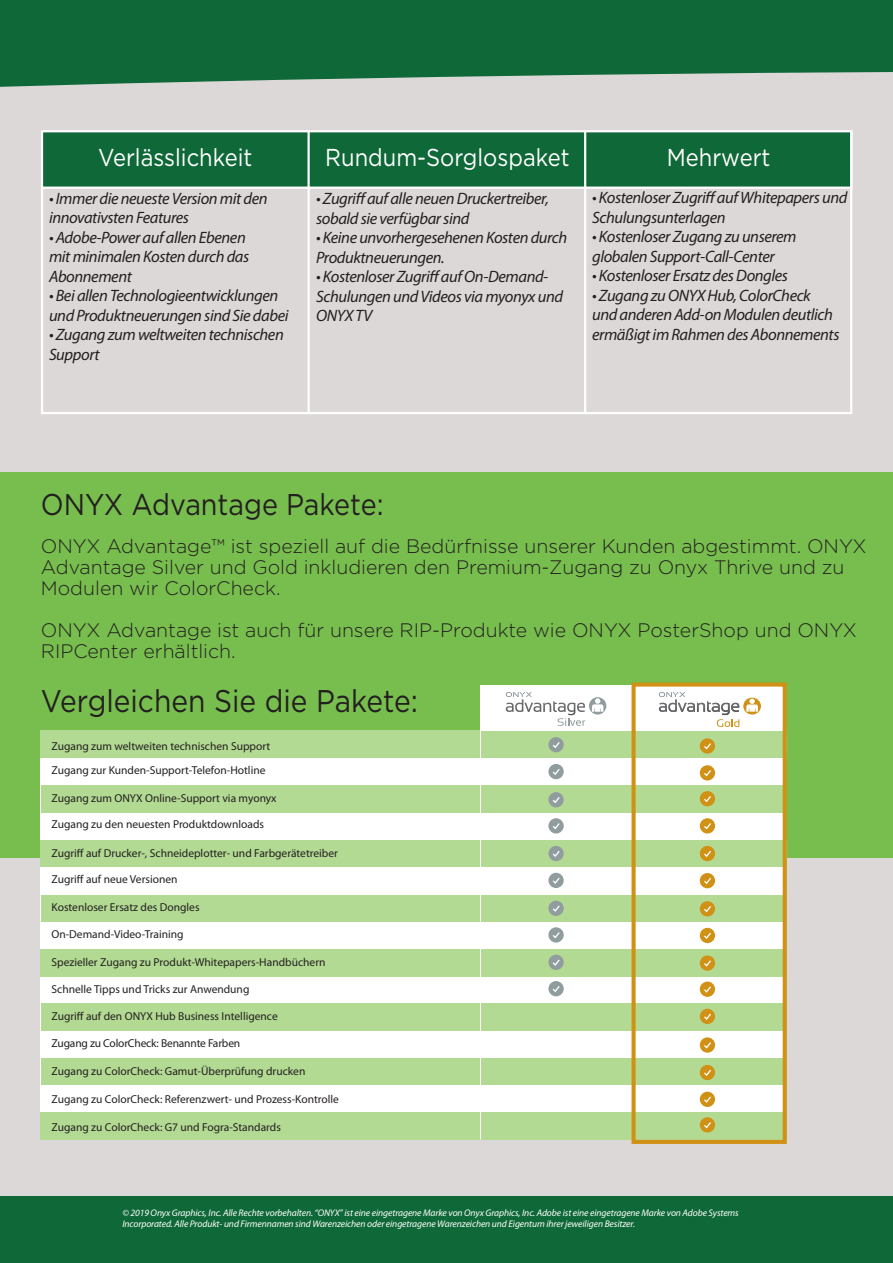
<style>
.page{position:relative;width:893px;height:1263px;background:#fff}
.page>*{position:absolute;margin:0;border:0;box-sizing:border-box;transform-origin:0 0}
.t1{font:31.35px "Gotham";color:#231f20;scale:.9 1}
.t2{font:30px "Gotham";color:#231f20;scale:.9 1}
.t3{font:24.45px "Gotham";color:#fff;scale:.9 1}
.t4{font:300 19.5px/21px "Gotham";color:#231f20}
.t5{font:italic 16.5px/19.5px "Myriad Pro";letter-spacing:-.025em;color:#231f20}
.t6{font:11.55px "Myriad Pro";color:#231f20}
.t7{font:italic 9.6px/10.5px "Myriad Pro";letter-spacing:-.01em;color:#fff}
</style>
<div class="page">
<div style="left:0;top:841px;width:893px;height:362px;background:#dcd8d7"></div>
<div style="left:0;top:60px;width:893px;height:440px;background:#dcd8d7"></div>
<div style="left:0;top:472px;width:893px;height:385px;background:#77be4e"></div>
<div style="left:41px;top:731px;width:745px;height:400px;background:#fff"></div>
<div style="left:41px;top:785px;width:744px;height:28px;background:#b3da93"></div>
<div style="left:41px;top:949px;width:746px;height:27px;background:#b3da93"></div>
<div style="left:41px;top:730px;width:746px;height:28px;background:#b3da93"></div>
<div style="left:41px;top:895px;width:746px;height:26px;background:#b3da93"></div>
<div style="left:41px;top:840px;width:746px;height:27px;background:#b3da93"></div>
<div style="left:41px;top:1003px;width:746px;height:28px;background:#b3da93"></div>
<div style="left:41px;top:1112px;width:746px;height:27px;background:#b3da93"></div>
<div style="left:41px;top:1058px;width:746px;height:27px;background:#b3da93"></div>
<div style="left:481px;top:685px;width:305px;height:45px;background:#fff"></div>
<hr style="left:480px;top:685px;width:1px;height:454px;background:#fff">
<div style="left:631px;top:682px;width:156px;height:462px;border:4px solid #d09114"></div>
<div style="left:700px;top:1009px;width:15px;height:15px;background:#d09114;border-radius:50%"></div>
<svg style="left:704px;top:1013px;width:7px;height:7px"></svg>
<svg style="left:700px;top:1037px;width:15px;height:16px"></svg>
<svg style="left:703px;top:1041px;width:9px;height:8px"></svg>
<svg style="left:700px;top:981px;width:15px;height:16px"></svg>
<svg style="left:703px;top:985px;width:9px;height:9px"></svg>
<svg style="left:700px;top:955px;width:15px;height:16px"></svg>
<svg style="left:703px;top:959px;width:9px;height:9px"></svg>
<div style="left:700px;top:928px;width:15px;height:15px;background:#d09114;border-radius:50%"></div>
<svg style="left:704px;top:932px;width:7px;height:7px"></svg>
<div style="left:700px;top:901px;width:15px;height:15px;background:#d09114;border-radius:50%"></div>
<svg style="left:704px;top:906px;width:7px;height:7px"></svg>
<div style="left:700px;top:873px;width:15px;height:15px;background:#d09114;border-radius:50%"></div>
<svg style="left:704px;top:878px;width:7px;height:7px"></svg>
<div style="left:700px;top:846px;width:15px;height:15px;background:#d09114;border-radius:50%"></div>
<svg style="left:704px;top:850px;width:7px;height:7px"></svg>
<div style="left:700px;top:818px;width:15px;height:15px;background:#d09114;border-radius:50%"></div>
<svg style="left:704px;top:823px;width:7px;height:7px"></svg>
<div style="left:700px;top:791px;width:15px;height:15px;background:#d09114;border-radius:50%"></div>
<svg style="left:704px;top:796px;width:7px;height:7px"></svg>
<div style="left:700px;top:765px;width:15px;height:15px;background:#d09114;border-radius:50%"></div>
<svg style="left:704px;top:770px;width:7px;height:7px"></svg>
<div style="left:700px;top:738px;width:15px;height:16px;background:#d09114;border-radius:50%"></div>
<svg style="left:704px;top:743px;width:7px;height:7px"></svg>
<div style="left:548px;top:737px;width:16px;height:15px;background:#909c9d;border-radius:50%"></div>
<svg style="left:552px;top:742px;width:8px;height:6px"></svg>
<svg style="left:548px;top:818px;width:16px;height:15px"></svg>
<svg style="left:551px;top:822px;width:10px;height:8px"></svg>
<svg style="left:548px;top:764px;width:16px;height:15px"></svg>
<svg style="left:551px;top:767px;width:10px;height:9px"></svg>
<div style="left:548px;top:792px;width:16px;height:15px;background:#909c9d;border-radius:50%"></div>
<svg style="left:552px;top:797px;width:8px;height:6px"></svg>
<svg style="left:548px;top:846px;width:16px;height:15px"></svg>
<svg style="left:551px;top:849px;width:10px;height:9px"></svg>
<svg style="left:548px;top:873px;width:16px;height:15px"></svg>
<svg style="left:551px;top:876px;width:10px;height:9px"></svg>
<div style="left:548px;top:901px;width:16px;height:15px;background:#909c9d;border-radius:50%"></div>
<svg style="left:553px;top:905px;width:7px;height:7px"></svg>
<div style="left:548px;top:927px;width:16px;height:15px;background:#909c9d;border-radius:50%"></div>
<svg style="left:553px;top:932px;width:7px;height:7px"></svg>
<div style="left:548px;top:955px;width:16px;height:15px;background:#909c9d;border-radius:50%"></div>
<svg style="left:553px;top:959px;width:7px;height:7px"></svg>
<svg style="left:548px;top:981px;width:16px;height:15px"></svg>
<svg style="left:551px;top:984px;width:10px;height:9px"></svg>
<div style="left:700px;top:1065px;width:15px;height:15px;background:#d09114;border-radius:50%"></div>
<svg style="left:704px;top:1069px;width:7px;height:7px"></svg>
<div style="left:700px;top:1092px;width:15px;height:15px;background:#d09114;border-radius:50%"></div>
<svg style="left:704px;top:1096px;width:7px;height:7px"></svg>
<div style="left:700px;top:1117px;width:15px;height:15px;background:#d09114;border-radius:50%"></div>
<svg style="left:704px;top:1122px;width:7px;height:7px"></svg>
<div style="left:41px;top:130px;width:812px;height:59px;background:#0f6838;border:2px solid #fff"></div>
<hr style="left:850px;top:131px;width:2px;height:283px;background:#fff">
<hr style="left:307px;top:132px;width:3px;height:282px;background:#fff">
<hr style="left:41px;top:188px;width:2px;height:226px;background:#fff">
<hr style="left:42px;top:412px;width:809px;height:2px;background:#fff">
<hr style="left:584px;top:132px;width:2px;height:281px;background:#fff">
<svg style="left:0;top:0;width:893px;height:169px;fill:#0f6838"></svg>
<div style="left:0;top:1196px;width:893px;height:67px;background:#0f6838"></div>
<svg style="left:589px;top:697px;width:17px;height:17px"></svg>
<svg style="left:592px;top:698px;width:11px;height:14px"></svg>
<svg style="left:506px;top:692px;width:79px;height:34px"></svg>
<svg style="left:659px;top:692px;width:102px;height:35px"></svg>
<p class="t3" style="left:98px;top:142px;width:173px">Verlässlichkeit</p>
<p class="t3" style="left:325px;top:142px;width:273px">Rundum-Sorglospaket</p>
<p class="t3" style="left:667px;top:142px;width:117px">Mehrwert</p>
<p class="t5" style="left:49px;top:188px;width:220px">• Immer die neueste Version mit den innovativsten Features</p>
<p class="t5" style="left:49px;top:227px;width:202px">• Adobe-Power auf allen Ebenen mit minimalen Kosten durch das<br>Abonnement</p>
<p class="t5" style="left:49px;top:285px;width:231px">• Bei allen Technologieentwicklungen</p>
<p class="t5" style="left:49px;top:305px;width:241px">und Produktneuerungen sind Sie dabei</p>
<p class="t5" style="left:49px;top:324px;width:236px">• Zugang zum weltweiten technischen<br>Support</p>
<p class="t5" style="left:316px;top:189px;width:234px">• Zugriff auf alle neuen Druckertreiber, sobald sie verfügbar sind</p>
<p class="t5" style="left:316px;top:228px;width:253px">• Keine unvorhergesehenen Kosten durch<br>Produktneuerungen.</p>
<p class="t5" style="left:316px;top:267px;width:248px">• Kostenloser Zugriff auf On-Demand-<br>Schulungen und Videos via myonyx und<br>ONYX TV</p>
<p class="t5" style="left:592px;top:188px;width:257px">• Kostenloser Zugriff auf Whitepapers und<br>Schulungsunterlagen</p>
<p class="t5" style="left:592px;top:227px;width:206px">• Kostenloser Zugang zu unserem globalen Support-Call-Center</p>
<p class="t5" style="left:592px;top:266px;width:197px">• Kostenloser Ersatz des Dongles</p>
<p class="t5" style="left:592px;top:285px;width:249px">• Zugang zu ONYX Hub, ColorCheck und anderen Add-on Modulen deutlich ermäßigt im Rahmen des Abonnements</p>
<p class="t2" style="left:41px;top:485px;width:382px">ONYX Advantage Pakete:</p>
<p class="t4" style="left:41px;top:535px;width:827px">ONYX Advantage™ ist speziell auf die Bedürfnisse unserer Kunden abgestimmt. ONYX<br>Advantage Silver und Gold inkludieren den Premium-Zugang zu Onyx Thrive und zu<br>Modulen wir ColorCheck.</p>
<p class="t4" style="left:41px;top:619px;width:818px">ONYX Advantage ist auch für unsere RIP-Produkte wie ONYX PosterShop und ONYX<br>RIPCenter erhältlich.</p>
<p class="t1" style="left:41px;top:681px;width:420px">Vergleichen Sie die Pakete:</p>
<p class="t6" style="left:51px;top:738px;width:220px">Zugang zum weltweiten technischen Support</p>
<p class="t6" style="left:51px;top:763px;width:216px">Zugang zur Kunden-Support-Telefon-Hotline</p>
<p class="t6" style="left:51px;top:791px;width:227px">Zugang zum ONYX Online-Support via myonyx</p>
<p class="t6" style="left:51px;top:817px;width:214px">Zugang zu den neuesten Produktdownloads</p>
<p class="t6" style="left:51px;top:845px;width:288px">Zugriff auf Drucker-, Schneideplotter- und Farbgerätetreiber</p>
<p class="t6" style="left:51px;top:872px;width:128px">Zugriff auf neue Versionen</p>
<p class="t6" style="left:51px;top:900px;width:150px">Kostenloser Ersatz des Dongles</p>
<p class="t6" style="left:51px;top:927px;width:134px">On-Demand-Video-Training</p>
<p class="t6" style="left:51px;top:955px;width:276px">Spezieller Zugang zu Produkt-Whitepapers-Handbüchern</p>
<p class="t6" style="left:51px;top:982px;width:199px">Schnelle Tipps und Tricks zur Anwendung</p>
<p class="t6" style="left:51px;top:1009px;width:228px">Zugriff auf den ONYX Hub Business Intelligence</p>
<p class="t6" style="left:51px;top:1036px;width:190px">Zugang zu ColorCheck: Benannte Farben</p>
<p class="t6" style="left:51px;top:1064px;width:255px">Zugang zu ColorCheck: Gamut-Überprüfung drucken</p>
<p class="t6" style="left:51px;top:1091px;width:289px">Zugang zu ColorCheck: Referenzwert- und Prozess-Kontrolle</p>
<p class="t6" style="left:51px;top:1120px;width:231px">Zugang zu ColorCheck: G7 und Fogra-Standards</p>
<p class="t7" style="left:122px;top:1207px;width:618px">© 2019 Onyx Graphics, Inc. Alle Rechte vorbehalten. “ONYX” ist eine eingetragene Marke von Onyx Graphics, Inc. Adobe ist eine eingetragene Marke von Adobe Systems<br>Incorporated. Alle Produkt- und Firmennamen sind Warenzeichen oder eingetragene Warenzeichen und Eigentum ihrer jeweiligen Besitzer.</p>
</div>
